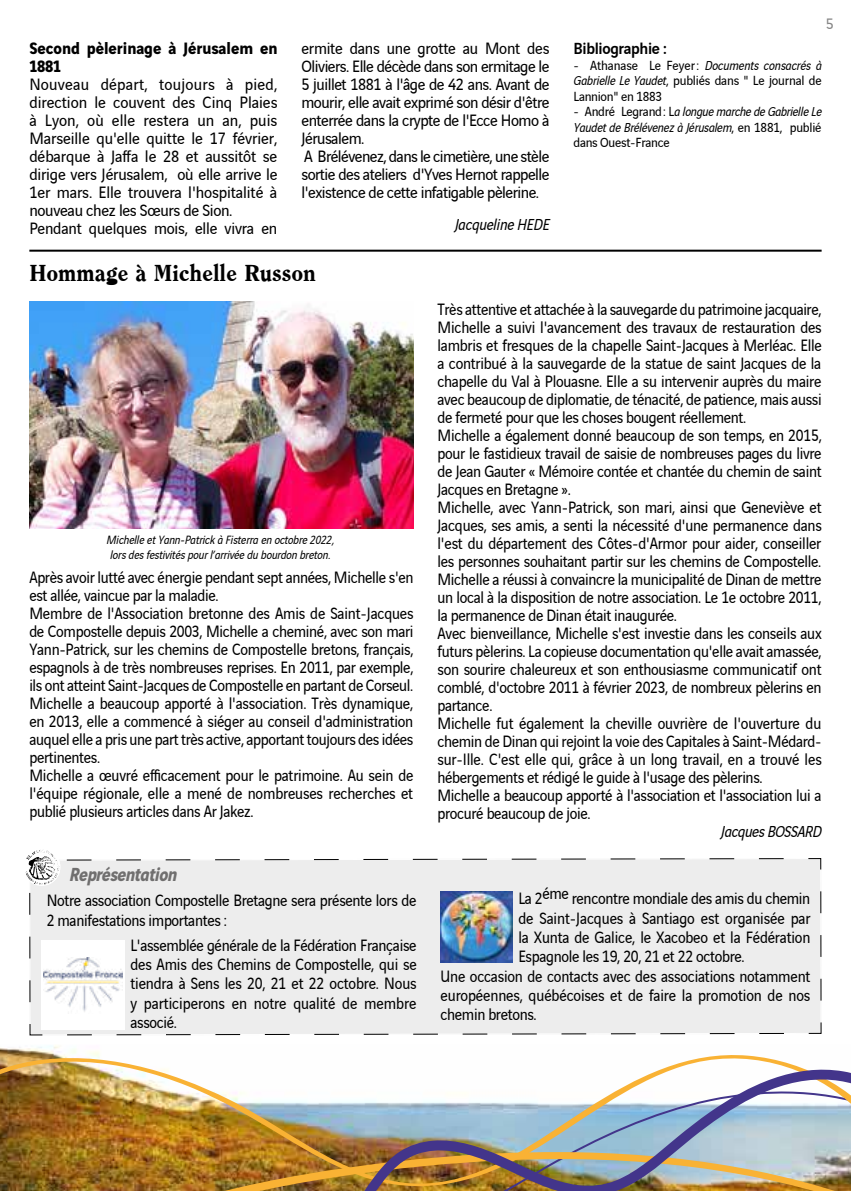
<style>
.page{position:relative;width:851px;height:1191px;background:#fff}
.page>*{position:absolute;margin:0;border:0;box-sizing:border-box;transform-origin:0 0}
.t1{font:800 24px "Clearface";color:#000}
.t2{font:italic 700 20px "Vinci Sans";letter-spacing:-.02em;color:#706f6f;scale:.95 1}
.t3{font:17.4px/18px "Vinci Sans";letter-spacing:-.02em;color:#000;scale:.9 1}
.t4{font:17.4px/18px "Vinci Sans";letter-spacing:-.02em;color:#000;scale:.94 1}
.t5{font:17.4px/18px "Vinci Sans";letter-spacing:-.02em;color:#000;scale:.95 1}
.t6{font:700 17.4px/18px "Vinci Sans";letter-spacing:-.005em;color:#000;scale:.95 1}
.t7{font:500 17.4px "Vinci Sans";letter-spacing:-.02em;color:#000;scale:.95 1}
.t8{font:italic 17.2px "Vinci Sans";letter-spacing:-.015em;color:#000;scale:.95 1}
.t9{font:16px "Vinci Sans";color:#878787}
.t10{font:italic 14px/15.6px "Vinci Sans";letter-spacing:-.015em;color:#000;text-align:justify;scale:.95 1}
.t11{font:14px/15.6px "Vinci Sans";letter-spacing:-.01em;color:#000;text-align:justify;scale:.95 1}
.t12{font:italic 13px/14.4px "Vinci Sans";letter-spacing:-.01em;color:#000;scale:.95 1}
.s1{font-style:italic}
.s2{font-style:normal}
</style>
<div class="page">
<img style="left:0;top:1046px;width:787px;height:145px">
<img style="left:23px;top:1151px;width:300px;height:40px">
<img style="left:323px;top:1063px;width:527px;height:128px">
<hr style="left:29px;top:250px;width:792px;height:2px;background:#000">
<img style="left:29px;top:301px;width:384px;height:227px">
<div style="left:29px;top:858px;width:792px;height:178px;background:#ededed"></div>
<div style="left:23px;top:848px;width:37px;height:38px;background:#fff;border-radius:50%"></div>
<svg style="left:25px;top:850px;width:759px;height:35px"></svg>
<div style="left:42px;top:940px;width:83px;height:89px;background:#fff"></div>
<img style="left:44px;top:957px;width:79px;height:55px">
<img style="left:440px;top:891px;width:72px;height:71px">
<p class="t6" style="left:29px;top:38px;width:263px">Second pèlerinage à Jérusalem en<br>1881</p>
<p class="t5" style="left:29px;top:74px;width:263px">Nouveau départ, toujours à pied, direction le couvent des Cinq Plaies à Lyon, où elle restera un an, puis Marseille qu'elle quitte le 17 février, débarque à Jaffa le 28 et aussitôt se dirige vers Jérusalem, où elle arrive le 1er mars. Elle trouvera l'hospitalité à nouveau chez les Sœurs de Sion.<br>Pendant quelques mois, elle vivra en</p>
<p class="t4" style="left:301px;top:38px;width:265px">ermite dans une grotte au Mont des Oliviers. Elle décède dans son ermitage le 5 juillet 1881 à l'âge de 42 ans. Avant de mourir, elle avait exprimé son désir d'être enterrée dans la crypte de l'Ecce Homo à Jérusalem.<br>A Brélévenez, dans le cimetière, une stèle sortie des ateliers d'Yves Hernot rappelle l'existence de cette infatigable pèlerine.</p>
<p class="t8" style="left:454px;top:211px;width:101px">Jacqueline HEDE</p>
<h1 class="t1" style="left:29px;top:259px;width:288px">Hommage à Michelle Russon</h1>
<p class="t9" style="left:825px;top:12px;width:9px">5</p>
<p class="t7" style="left:573px;top:35px;width:100px">Bibliographie :</p>
<p class="t11" style="left:573px;top:56px;width:263px">- Athanase Le Feyer: <span class="s1">Documents consacrés à Gabrielle Le Yaudet</span>, publiés dans " Le journal de Lannion" en 1883</p>
<p class="t10" style="left:573px;top:103px;width:263px"><span class="s2">- André Legrand: L</span>a longue marche de Gabrielle Le Yaudet de Brélévenez à Jérusalem<span class="s2">, en 1881, publié dans Ouest-France</span></p>
<p class="t12" style="left:107px;top:531px;width:241px">Michelle et Yann-Patrick à Fisterra en octobre 2022, lors des festivités pour l’arrivée du bourdon breton.</p>
<p class="t3" style="left:29px;top:567px;width:428px">Après avoir lutté avec énergie pendant sept années, Michelle s'en est allée, vaincue par la maladie.<br>Membre de l'Association bretonne des Amis de Saint-Jacques de Compostelle depuis 2003, Michelle a cheminé, avec son mari Yann-Patrick, sur les chemins de Compostelle bretons, français, espagnols à de très nombreuses reprises. En 2011, par exemple, ils ont atteint Saint-Jacques de Compostelle en partant de Corseul.<br>Michelle a beaucoup apporté à l'association. Très dynamique, en 2013, elle a commencé à siéger au conseil d'administration auquel elle a pris une part très active, apportant toujours des idées pertinentes.<br>Michelle a œuvré efficacement pour le patrimoine. Au sein de l'équipe régionale, elle a mené de nombreuses recherches et publié plusieurs articles dans Ar Jakez.</p>
<p class="t2" style="left:69px;top:859px;width:115px">Représentation</p>
<p class="t3" style="left:47px;top:889px;width:412px;line-height:19.4px">Notre association Compostelle Bretagne sera présente lors de<br>2 manifestations importantes :</p>
<p class="t3" style="left:130px;top:933px;width:319px;line-height:19.4px;text-align:justify">L'assemblée générale de la Fédération Française des Amis des Chemins de Compostelle, qui se tiendra à Sens les 20, 21 et 22 octobre. Nous y participerons en notre qualité de membre associé.</p>
<p class="t3" style="left:437px;top:298px;width:428px">Très attentive et attachée à la sauvegarde du patrimoine jacquaire, Michelle a suivi l'avancement des travaux de restauration des lambris et fresques de la chapelle Saint-Jacques à Merléac. Elle a contribué à la sauvegarde de la statue de saint Jacques de la chapelle du Val à Plouasne. Elle a su intervenir auprès du maire avec beaucoup de diplomatie, de ténacité, de patience, mais aussi de fermeté pour que les choses bougent réellement.<br>Michelle a également donné beaucoup de son temps, en 2015, pour le fastidieux travail de saisie de nombreuses pages du livre de Jean Gauter « Mémoire contée et chantée du chemin de saint Jacques en Bretagne ».<br>Michelle, avec Yann-Patrick, son mari, ainsi que Geneviève et Jacques, ses amis, a senti la nécessité d'une permanence dans l'est du département des Côtes-d'Armor pour aider, conseiller les personnes souhaitant partir sur les chemins de Compostelle.<br>Michelle a réussi à convaincre la municipalité de Dinan de mettre un local à la disposition de notre association. Le 1e octobre 2011, la permanence de Dinan était inaugurée.<br>Avec bienveillance, Michelle s'est investie dans les conseils aux futurs pèlerins. La copieuse documentation qu'elle avait amassée, son sourire chaleureux et son enthousiasme communicatif ont comblé, d'octobre 2011 à février 2023, de nombreux pèlerins en partance.<br>Michelle fut également la cheville ouvrière de l'ouverture du chemin de Dinan qui rejoint la voie des Capitales à Saint-Médard&shy;sur-Ille. C'est elle qui, grâce à un long travail, en a trouvé les hébergements et rédigé le guide à l'usage des pèlerins.<br>Michelle a beaucoup apporté à l'association et l'association lui a procuré beaucoup de joie.</p>
<p class="t8" style="left:720px;top:818px;width:107px">Jacques BOSSARD</p>
<p class="t3" style="left:518px;top:888px;width:326px">La 2éme rencontre mondiale des amis du chemin</p>
<p class="t3" style="left:518px;top:907px;width:326px">de Saint-Jacques à Santiago est organisée par</p>
<p class="t3" style="left:518px;top:926px;width:326px">la Xunta de Galice, le Xacobeo et la Fédération</p>
<p class="t3" style="left:518px;top:946px;width:253px">Espagnole les 19, 20, 21 et 22 octobre.</p>
<p class="t3" style="left:440px;top:965px;width:412px">Une occasion de contacts avec des associations notamment</p>
<p class="t3" style="left:440px;top:984px;width:412px">européennes, québécoises et de faire la promotion de nos</p>
<p class="t3" style="left:440px;top:1004px;width:108px">chemin bretons.</p>
</div>
